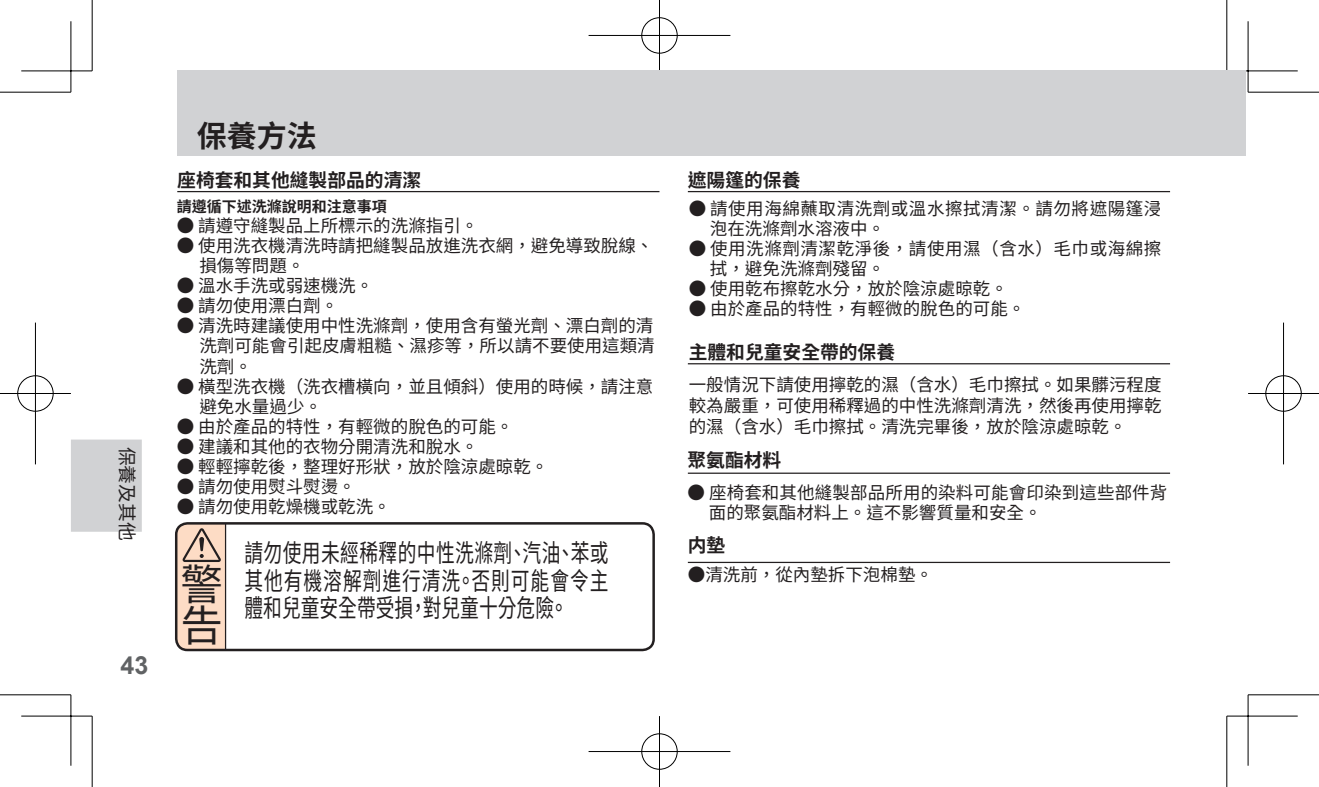
<style>
.page{position:relative;width:1319px;height:787px;background:#fff}
.page>*{position:absolute;margin:0;border:0;box-sizing:border-box;transform-origin:0 0}
.t1{font:42.5px/40.5px "Source Han Sans TC";color:#231f20}
.t2{font:700 30px "Source Han Sans TC";color:#231f20}
.t3{font:25px/27.5px "Source Han Sans TC";letter-spacing:.02em;color:#231f20;text-align:justify;scale:.75 1}
.t4{font:700 25px "Arial";color:#606264}
.t5{font:700 18.75px "Source Han Sans TC";color:#231f20}
.t6{font:18.75px "Source Han Sans TC";color:#231f20}
.t7{font:17.5px/20px "Source Han Sans TC";color:#231f20}
.t8{font:17.5px/20px "Source Han Sans TC";letter-spacing:.03em;color:#231f20}
.t9{font:700 15px "Source Han Sans TC";color:#231f20}
</style>
<div class="page">
<svg style="left:0;top:91px;width:69px;height:1px"></svg>
<svg style="left:1249px;top:91px;width:69px;height:1px"></svg>
<svg style="left:91px;top:0;width:1px;height:69px"></svg>
<svg style="left:91px;top:718px;width:1px;height:69px"></svg>
<svg style="left:1224px;top:0;width:4px;height:71px"></svg>
<svg style="left:1227px;top:718px;width:1px;height:69px"></svg>
<svg style="left:21px;top:69px;width:71px;height:3px"></svg>
<svg style="left:1227px;top:69px;width:70px;height:3px"></svg>
<svg style="left:21px;top:716px;width:71px;height:2px"></svg>
<svg style="left:1227px;top:716px;width:70px;height:2px"></svg>
<svg style="left:69px;top:21px;width:4px;height:71px"></svg>
<svg style="left:69px;top:694px;width:4px;height:71px"></svg>
<svg style="left:1245px;top:21px;width:4px;height:71px"></svg>
<svg style="left:1245px;top:695px;width:4px;height:70px"></svg>
<hr style="left:0;top:92px;width:71px;height:1px;background:#000">
<hr style="left:1247px;top:92px;width:71px;height:1px;background:#000">
<hr style="left:0;top:694px;width:71px;height:1px;background:#000">
<hr style="left:1247px;top:694px;width:71px;height:1px;background:#000">
<hr style="left:92px;top:0;width:1px;height:71px;background:#000">
<hr style="left:92px;top:716px;width:1px;height:71px;background:#000">
<hr style="left:1226px;top:0;width:1px;height:71px;background:#000">
<hr style="left:1226px;top:716px;width:1px;height:71px;background:#000">
<hr style="left:21px;top:70px;width:71px;height:1px;background:#000">
<hr style="left:1226px;top:70px;width:71px;height:1px;background:#000">
<hr style="left:21px;top:715px;width:71px;height:1px;background:#000">
<hr style="left:1226px;top:715px;width:71px;height:1px;background:#000">
<hr style="left:70px;top:21px;width:1px;height:71px;background:#000">
<hr style="left:70px;top:694px;width:1px;height:71px;background:#000">
<hr style="left:1247px;top:21px;width:1px;height:71px;background:#000">
<hr style="left:1247px;top:694px;width:1px;height:71px;background:#000">
<div style="left:640px;top:16px;width:39px;height:39px;border:4px solid #fff;border-radius:50%"></div>
<hr style="left:588px;top:34px;width:142px;height:3px;background:#fff">
<hr style="left:657px;top:0;width:4px;height:71px;background:#fff">
<div style="left:641px;top:17px;width:36px;height:37px;border:1px solid #000;border-radius:50%"></div>
<hr style="left:588px;top:35px;width:142px;height:1px;background:#000">
<hr style="left:659px;top:0;width:1px;height:71px;background:#000">
<div style="left:640px;top:732px;width:39px;height:39px;border:4px solid #fff;border-radius:50%"></div>
<hr style="left:588px;top:749px;width:142px;height:4px;background:#fff">
<hr style="left:657px;top:716px;width:4px;height:71px;background:#fff">
<div style="left:641px;top:733px;width:36px;height:36px;border:1px solid #000;border-radius:50%"></div>
<hr style="left:588px;top:751px;width:142px;height:1px;background:#000">
<hr style="left:659px;top:716px;width:1px;height:71px;background:#000">
<div style="left:16px;top:374px;width:39px;height:39px;border:4px solid #fff;border-radius:50%"></div>
<hr style="left:0;top:392px;width:71px;height:3px;background:#fff">
<hr style="left:34px;top:322px;width:3px;height:142px;background:#fff">
<div style="left:17px;top:375px;width:36px;height:36px;border:1px solid #000;border-radius:50%"></div>
<hr style="left:0;top:393px;width:71px;height:1px;background:#000">
<hr style="left:35px;top:322px;width:1px;height:142px;background:#000">
<div style="left:1263px;top:374px;width:39px;height:39px;border:4px solid #fff;border-radius:50%"></div>
<hr style="left:1247px;top:392px;width:71px;height:3px;background:#fff">
<hr style="left:1281px;top:322px;width:3px;height:142px;background:#fff">
<div style="left:1265px;top:375px;width:36px;height:36px;border:1px solid #000;border-radius:50%"></div>
<hr style="left:1247px;top:393px;width:71px;height:1px;background:#000">
<hr style="left:1282px;top:322px;width:1px;height:142px;background:#000">
<div style="left:72px;top:441px;width:68px;height:89px;background:#d1d2d4"></div>
<div style="left:71px;top:439px;width:71px;height:92px;border:2px solid #d1d2d4"></div>
<div style="left:177px;top:71px;width:1068px;height:85px;background:#d1d2d4"></div>
<hr style="left:687px;top:191px;width:482px;height:1px;background:#231f20">
<hr style="left:687px;top:363px;width:482px;height:1px;background:#231f20">
<hr style="left:687px;top:472px;width:482px;height:2px;background:#231f20">
<hr style="left:687px;top:562px;width:482px;height:1px;background:#231f20">
<hr style="left:177px;top:191px;width:482px;height:1px;background:#231f20">
<div style="left:175px;top:522px;width:479px;height:129px;border:2px solid #231f20;border-radius:11px"></div>
<svg style="left:176px;top:523px;width:50px;height:127px;background:#e2c5b1"></svg>
<p class="t6" style="left:137px;top:446px;width:95px;rotate:90deg">保養及其他</p>
<h3 class="t4" style="left:120px;top:647px;width:29px">43</h3>
<h2 class="t2" style="left:197px;top:119px;width:121px">保養方法</h2>
<p class="t5" style="left:177px;top:170px;width:245px">座椅套和其他縫製部品的清潔</p>
<p class="t9" style="left:177px;top:198px;width:211px">請遵循下述洗滌說明和注意事項</p>
<p class="t7" style="left:177px;top:216px;width:303px">● 請遵守縫製品上所標示的洗滌指引。</p>
<p class="t7" style="left:199px;top:236px;width:455px;text-indent:-23px">● 使用洗衣機清洗時請把縫製品放進洗衣網，避免導致脫線、損傷等問題。</p>
<p class="t7" style="left:177px;top:276px;width:198px">● 溫水手洗或弱速機洗。</p>
<p class="t7" style="left:177px;top:296px;width:163px">● 請勿使用漂白劑。</p>
<p class="t7" style="left:199px;top:316px;width:457px;text-align:justify;text-indent:-23px">● 清洗時建議使用中性洗滌劑，使用含有螢光劑、漂白劑的清洗劑可能會引起皮膚粗糙、濕疹等，所以請不要使用這類清洗劑。</p>
<p class="t7" style="left:199px;top:376px;width:455px;text-indent:-23px">● 橫型洗衣機（洗衣槽橫向，並且傾斜）使用的時候，請注意避免水量過少。</p>
<p class="t7" style="left:177px;top:416px;width:338px">● 由於產品的特性，有輕微的脫色的可能。</p>
<p class="t7" style="left:177px;top:436px;width:303px">● 建議和其他的衣物分開清洗和脫水。</p>
<p class="t7" style="left:177px;top:456px;width:373px">● 輕輕擰乾後，整理好形狀，放於陰涼處晾乾。</p>
<p class="t7" style="left:177px;top:476px;width:180px">● 請勿使用熨斗熨燙。</p>
<p class="t7" style="left:177px;top:496px;width:215px">● 請勿使用乾燥機或乾洗。</p>
<h1 class="t1" style="left:180px;top:565px;width:42px">警告</h1>
<h3 class="t3" style="left:244px;top:540px;width:487px">請勿使用未經稀釋的中性洗滌劑、汽油、苯或其他有機溶解劑進行清洗。否則可能會令主體和兒童安全帶受損，對兒童十分危險。</h3>
<p class="t5" style="left:687px;top:170px;width:114px">遮陽篷的保養</p>
<p class="t8" style="left:709px;top:199px;width:453px;text-indent:-21px">● 請使用海綿蘸取清洗劑或溫水擦拭清潔。請勿將遮陽篷浸泡在洗滌劑水溶液中。</p>
<p class="t8" style="left:709px;top:239px;width:453px;text-indent:-21px">● 使用洗滌劑清潔乾淨後，請使用濕（含水）毛巾或海綿擦拭，避免洗滌劑殘留。</p>
<p class="t7" style="left:688px;top:279px;width:320px">● 使用乾布擦乾水分，放於陰涼處晾乾。</p>
<p class="t7" style="left:688px;top:299px;width:338px">● 由於產品的特性，有輕微的脫色的可能。</p>
<p class="t5" style="left:688px;top:341px;width:208px">主體和兒童安全帶的保養</p>
<p class="t7" style="left:688px;top:375px;width:474px;line-height:21px;text-align:justify">一般情況下請使用擰乾的濕（含水）毛巾擦拭。如果髒污程度較為嚴重，可使用稀釋過的中性洗滌劑清洗，然後再使用擰乾的濕（含水）毛巾擦拭。清洗完畢後，放於陰涼處晾乾。</p>
<p class="t5" style="left:687px;top:450px;width:95px">聚氨酯材料</p>
<p class="t7" style="left:708px;top:482px;width:460px;text-indent:-21px">● 座椅套和其他縫製部品所用的染料可能會印染到這些部件背面的聚氨酯材料上。這不影響質量和安全。</p>
<p class="t5" style="left:687px;top:535px;width:39px">内墊</p>
<p class="t7" style="left:687px;top:564px;width:246px">●清洗前，從內墊拆下泡棉墊。</p>
</div>
